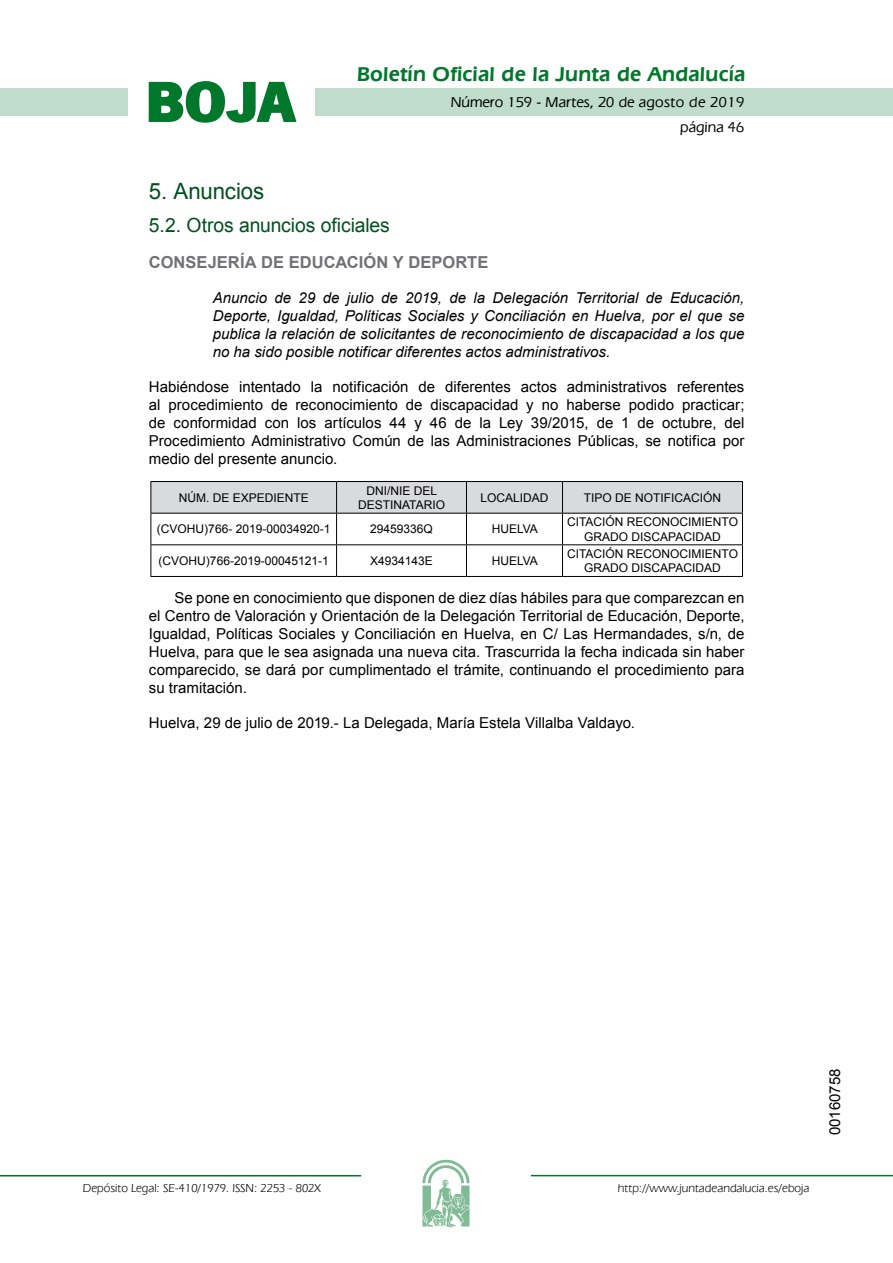
<style>
.page{position:relative;width:893px;height:1263px;background:#fff}
.page>*{position:absolute;margin:0;border:0;box-sizing:border-box;transform-origin:0 0}
.t1{font:700 57.75px "News Got T";color:#00782c;scale:1.14 1}
.t2{font:22.5px "Arial";letter-spacing:-.005em;color:#00501f}
.t3{font:600 21px "Eras IT Cby BT";letter-spacing:.01em;color:#00782c}
.t4{font:19.5px "Arial";letter-spacing:-.005em;color:#00501f}
.t5{font:700 16.5px "Arial";color:#707173}
.t6{font:15px/18px "Arial";color:#000;text-align:justify}
.t7{font:italic 15px/18px "Arial";color:#000;text-align:justify}
.t8{font:500 15px/24.5px "Eras IT Cby BT";color:#000;text-align:right}
.t9{font:12px/14.4px "Arial";color:#000;text-align:center}
.t10{font:12px "Eras IT Cby BT";color:#000}
</style>
<div class="page">
<div style="left:315px;top:88px;width:577px;height:28px;background:#bfddca"></div>
<div style="left:0;top:88px;width:128px;height:28px;background:#bfddca"></div>
<hr style="left:0;top:1175px;width:361px;height:2px;background:#00782c">
<svg style="left:422px;top:1159px;width:47px;height:68px"></svg>
<hr style="left:531px;top:1175px;width:361px;height:1px;background:#00782c">
<svg style="left:148px;top:81px;width:149px;height:42px"></svg>
<svg style="left:151px;top:482px;width:591px;height:31px;background:#d5d6d7"></svg>
<hr style="left:150px;top:481px;width:186px;height:1px;background:#000">
<hr style="left:150px;top:482px;width:1px;height:31px;background:#000">
<hr style="left:336px;top:481px;width:130px;height:1px;background:#000">
<hr style="left:336px;top:482px;width:1px;height:31px;background:#000">
<hr style="left:466px;top:481px;width:96px;height:1px;background:#000">
<hr style="left:466px;top:482px;width:1px;height:31px;background:#000">
<hr style="left:562px;top:481px;width:180px;height:1px;background:#000">
<hr style="left:562px;top:482px;width:1px;height:31px;background:#000">
<hr style="left:742px;top:482px;width:1px;height:31px;background:#000">
<hr style="left:150px;top:513px;width:186px;height:1px;background:#000">
<hr style="left:150px;top:514px;width:1px;height:30px;background:#000">
<hr style="left:336px;top:513px;width:130px;height:1px;background:#000">
<hr style="left:336px;top:514px;width:1px;height:30px;background:#000">
<hr style="left:466px;top:513px;width:96px;height:1px;background:#000">
<hr style="left:466px;top:514px;width:1px;height:30px;background:#000">
<hr style="left:562px;top:513px;width:180px;height:1px;background:#000">
<hr style="left:562px;top:514px;width:1px;height:30px;background:#000">
<hr style="left:742px;top:514px;width:1px;height:30px;background:#000">
<hr style="left:150px;top:544px;width:186px;height:1px;background:#000">
<hr style="left:150px;top:545px;width:1px;height:31px;background:#000">
<hr style="left:336px;top:544px;width:130px;height:1px;background:#000">
<hr style="left:336px;top:545px;width:1px;height:31px;background:#000">
<hr style="left:466px;top:544px;width:96px;height:1px;background:#000">
<hr style="left:466px;top:545px;width:1px;height:31px;background:#000">
<hr style="left:562px;top:544px;width:180px;height:1px;background:#000">
<hr style="left:562px;top:545px;width:1px;height:31px;background:#000">
<hr style="left:742px;top:545px;width:1px;height:31px;background:#000">
<hr style="left:150px;top:576px;width:186px;height:1px;background:#000">
<hr style="left:336px;top:576px;width:130px;height:1px;background:#000">
<hr style="left:466px;top:576px;width:96px;height:1px;background:#000">
<hr style="left:562px;top:576px;width:180px;height:1px;background:#000">
<h1 class="t1" style="left:145px;top:68px;width:133px">BOJA</h1>
<h3 class="t3" style="left:357px;top:62px;width:390px">Boletín Oficial de la Junta de Andalucía</h3>
<p class="t8" style="left:451px;top:90px;width:295px">Número 159 - Martes, 20 de agosto de 2019 página 46</p>
<h2 class="t2" style="left:149px;top:177px;width:117px">5. Anuncios</h2>
<h3 class="t4" style="left:149px;top:212px;width:242px">5.2. Otros anuncios oficiales</h3>
<p class="t5" style="left:149px;top:251px;width:341px">CONSEJERÍA DE EDUCACIÓN Y DEPORTE</p>
<p class="t7" style="left:213px;top:289px;width:533px">Anuncio de 29 de julio de 2019, de la Delegación Territorial de Educación, Deporte, Igualdad, Políticas Sociales y Conciliación en Huelva, por el que se publica la relación de solicitantes de reconocimiento de discapacidad a los que no ha sido posible notificar diferentes actos administrativos.</p>
<p class="t6" style="left:149px;top:378px;width:597px">Habiéndose intentado la notificación de diferentes actos administrativos referentes al procedimiento de reconocimiento de discapacidad y no haberse podido practicar; de conformidad con los artículos 44 y 46 de la Ley 39/2015, de 1 de octubre, del Procedimiento Administrativo Común de las Administraciones Públicas, se notifica por medio del presente anuncio.</p>
<p class="t9" style="left:179px;top:490px;width:132px">NÚM. DE EXPEDIENTE</p>
<p class="t9" style="left:358px;top:483px;width:88px">DNI/NIE DEL<br>DESTINATARIO</p>
<p class="t9" style="left:480px;top:490px;width:70px">LOCALIDAD</p>
<p class="t9" style="left:583px;top:490px;width:139px">TIPO DE NOTIFICACIÓN</p>
<p class="t9" style="left:157px;top:522px;width:175px">(CVOHU)766- 2019-00034920-1</p>
<p class="t9" style="left:370px;top:522px;width:64px">29459336Q</p>
<p class="t9" style="left:491px;top:522px;width:48px">HUELVA</p>
<p class="t9" style="left:567px;top:515px;width:172px">CITACIÓN RECONOCIMIENTO<br>GRADO DISCAPACIDAD</p>
<p class="t9" style="left:159px;top:554px;width:172px">(CVOHU)766-2019-00045121-1</p>
<p class="t9" style="left:370px;top:554px;width:64px">X4934143E</p>
<p class="t9" style="left:491px;top:554px;width:48px">HUELVA</p>
<p class="t9" style="left:567px;top:547px;width:172px">CITACIÓN RECONOCIMIENTO<br>GRADO DISCAPACIDAD</p>
<p class="t6" style="left:149px;top:589px;width:597px;text-indent:26px">Se pone en conocimiento que disponen de diez días hábiles para que comparezcan en el Centro de Valoración y Orientación de la Delegación Territorial de Educación, Deporte, Igualdad, Políticas Sociales y Conciliación en Huelva, en C/ Las Hermandades, s/n, de Huelva, para que le sea asignada una nueva cita. Trascurrida la fecha indicada sin haber comparecido, se dará por cumplimentado el trámite, continuando el procedimiento para su tramitación.</p>
<p class="t6" style="left:149px;top:714px;width:487px">Huelva, 29 de julio de 2019.- La Delegada, María Estela Villalba Valdayo.</p>
<p class="t10" style="left:83px;top:1181px;width:239px">Depósito Legal: SE-410/1979. ISSN: 2253 - 802X</p>
<p class="t10" style="left:618px;top:1181px;width:193px">http://www.juntadeandalucia.es/eboja</p>
<p class="t6" style="left:826px;top:1135px;width:68px;rotate:-90deg">00160758</p>
</div>
